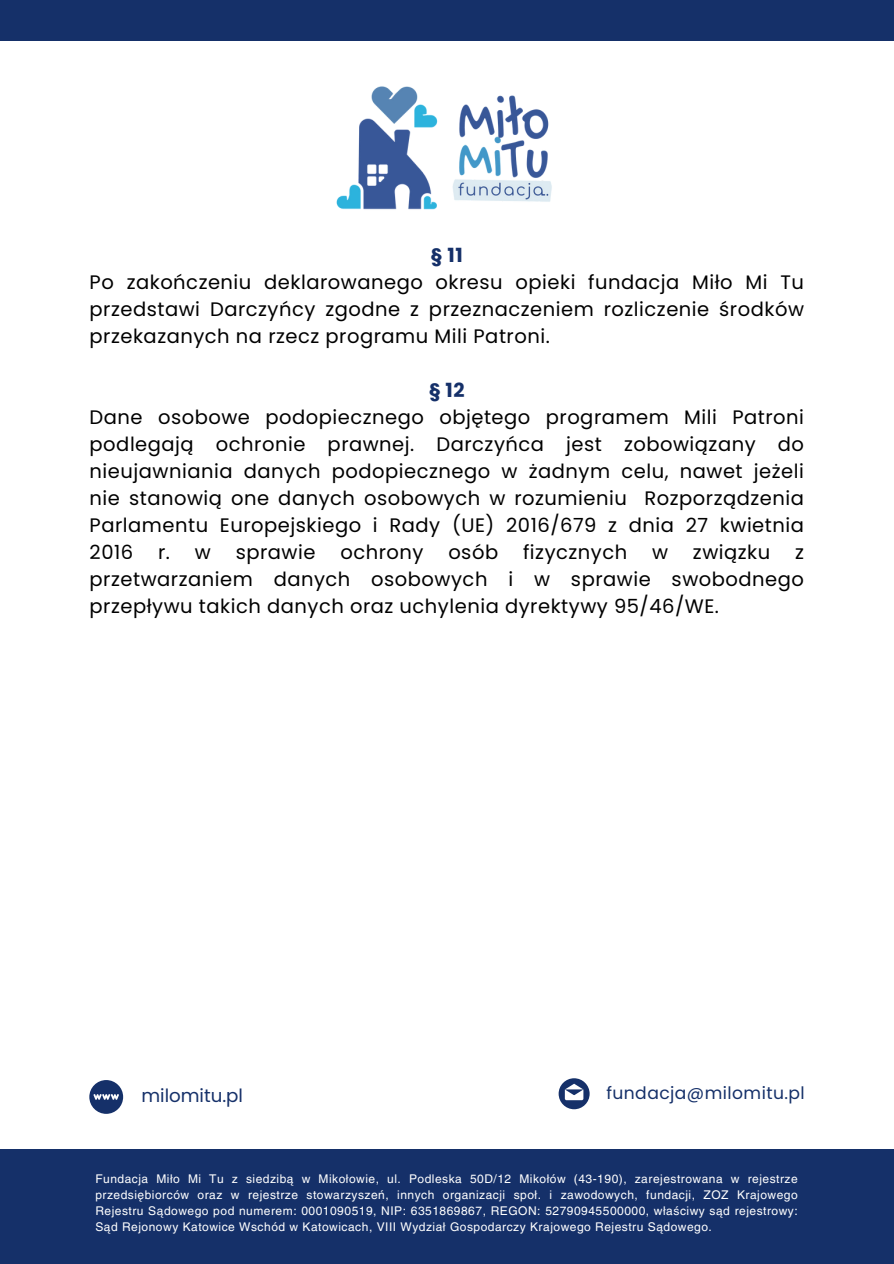
<style>
.page{position:relative;width:894px;height:1264px;background:#fff}
.page>*{position:absolute;margin:0;border:0;box-sizing:border-box;transform-origin:0 0}
.t1{font:19.5px/27px "Poppins";letter-spacing:.025em;color:#000}
.t2{font:18.3px "Poppins";color:#153069}
.t3{font:17.1px "Poppins";letter-spacing:.025em;color:#153069}
.t4{font:12px/16px "Helvetica LT Pro";letter-spacing:.04em;color:#fff;text-align:justify}
.s1{font-weight:700;color:#153069}
</style>
<div class="page">
<div style="left:0;top:1149px;width:893px;height:114px;background:#153069"></div>
<img style="left:336px;top:86px;width:216px;height:124px">
<svg style="left:558px;top:1078px;width:31px;height:31px"></svg>
<svg style="left:89px;top:1080px;width:34px;height:33px"></svg>
<div style="left:0;top:0;width:893px;height:41px;background:#153069"></div>
<p class="t1" style="left:90px;top:241px;width:715px;text-indent:341px"><span class="s1">§ 11<br></span>Po zakończeniu deklarowanego okresu opieki fundacja Miło Mi Tu przedstawi Darczyńcy zgodne z przeznaczeniem rozliczenie środków przekazanych na rzecz programu Mili Patroni.</p>
<h2 class="t1" style="left:90px;top:376px;width:715px;text-indent:339px"><span class="s1">§ 12<br></span>Dane osobowe podopiecznego objętego programem Mili Patroni podlegają ochronie prawnej. Darczyńca jest zobowiązany do nieujawniania danych podopiecznego w żadnym celu, nawet jeżeli nie stanowią one danych osobowych w rozumieniu Rozporządzenia Parlamentu Europejskiego i Rady (UE) 2016/679 z dnia 27 kwietnia 2016</h2>
<h2 class="t1" style="left:158px;top:538px;width:54px">r. w</h2>
<h2 class="t1" style="left:236px;top:538px;width:81px">sprawie</h2>
<h2 class="t1" style="left:340px;top:538px;width:85px">ochrony</h2>
<h2 class="t1" style="left:448px;top:538px;width:51px">osób</h2>
<h2 class="t1" style="left:523px;top:538px;width:106px">fizycznych</h2>
<h2 class="t1" style="left:652px;top:538px;width:17px">w</h2>
<h2 class="t1" style="left:692px;top:538px;width:79px">związku</h2>
<h2 class="t1" style="left:90px;top:538px;width:715px;text-align:justify;text-indent:705px">z przetwarzaniem danych osobowych i w sprawie swobodnego przepływu takich danych oraz uchylenia dyrektywy 95/46/WE.</h2>
<h1 class="t2" style="left:141px;top:1083px;width:103px">milomitu.pl</h1>
<p class="t3" style="left:606px;top:1080px;width:200px">fundacja@milomitu.pl</p>
<h1 class="t4" style="left:95px;top:1171px;width:703px">Fundacja Miło Mi Tu z siedzibą w Mikołowie, ul. Podleska 50D/12 Mikołów (43-190), zarejestrowana w rejestrze przedsiębiorców oraz w rejestrze stowarzyszeń, innych organizacji społ. i zawodowych, fundacji, ZOZ Krajowego Rejestru Sądowego pod numerem: 0001090519, NIP: 6351869867, REGON: 52790945500000, właściwy sąd rejestrowy:<br>Sąd Rejonowy Katowice Wschód w Katowicach, VIII Wydział Gospodarczy Krajowego Rejestru Sądowego.</h1>
</div>
